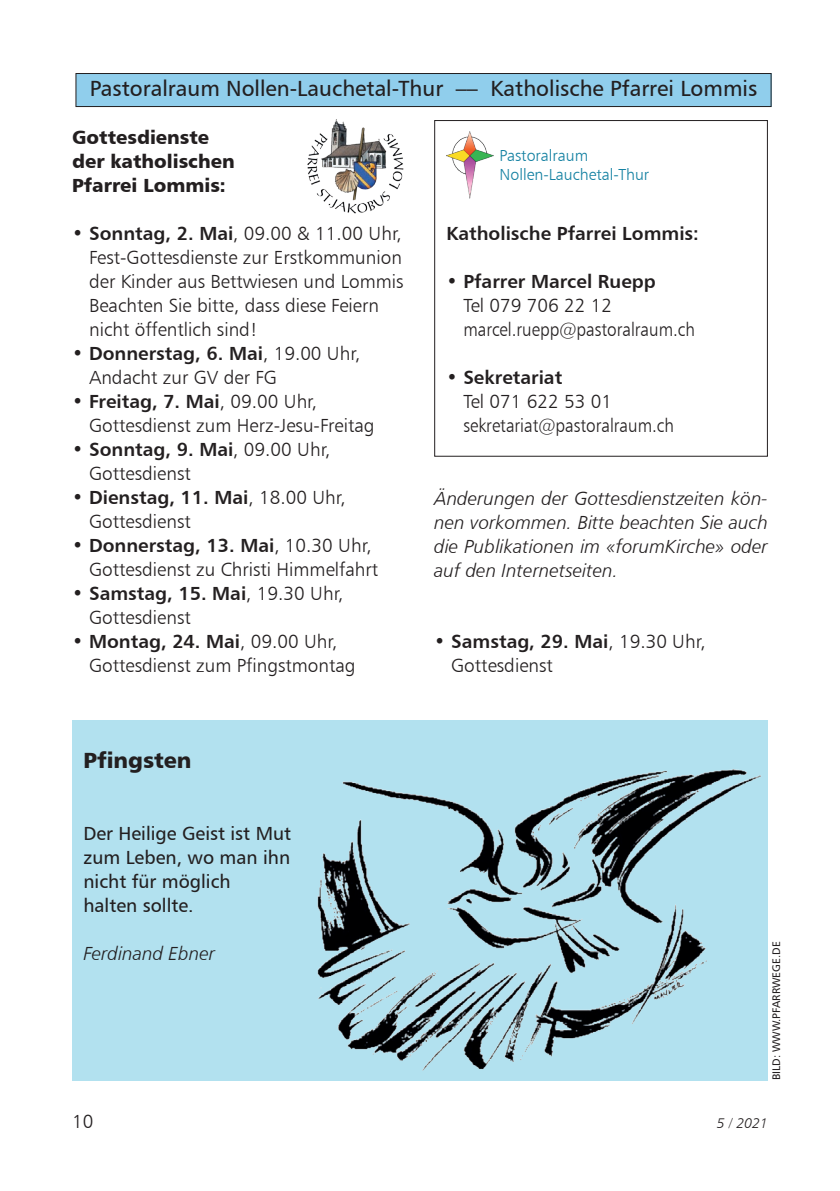
<style>
.page{position:relative;width:840px;height:1191px;background:#fff}
.page>*{position:absolute;margin:0;border:0;box-sizing:border-box;transform-origin:0 0}
.t1{font:22px "Humanist 777 BT Roman B";color:#231f20}
.t2{font:22px "Humanist 777 BT Black B";color:#231f20}
.t3{font:19px/24px "Humanist 777 BT Light B";color:#231f20}
.t4{font:19px "Humanist 777 BT Bold B";color:#231f20}
.t5{font:19px/24px "Humanist 777 BT Light Italic B";color:#231f20;text-align:justify}
.t6{font:19px/24px "Humanist 777 BT Roman B";color:#231f20}
.t7{font:19px/24px "Humanist 777 BT Black B";color:#231f20}
.t8{font:16px/19.2px "Humanist 777 BT Light B";color:#1481a2}
.t9{font:14px "Humanist 777 BT Light Italic B";color:#231f20}
.t10{font:11px "Humanist 777 BT Roman B";color:#231f20}
.s1{font-family:"Humanist 777 BT Bold B"}
.s2{font-family:"Humanist 777 BT Light B"}
</style>
<div class="page">
<div style="left:72px;top:720px;width:695px;height:360px;background:#b2e1ef"></div>
<div style="left:434px;top:120px;width:333px;height:337px;border:1px solid #231f20"></div>
<img style="left:307px;top:119px;width:97px;height:95px">
<div style="left:76px;top:73px;width:694px;height:34px;background:#90ceec"></div>
<div style="left:75px;top:73px;width:696px;height:34px;border:1px solid #231f20"></div>
<img style="left:446px;top:132px;width:48px;height:66px">
<img style="left:279px;top:769px;width:486px;height:312px">
<p class="t1" style="left:90px;top:75px;width:668px">Pastoralraum Nollen-Lauchetal-Thur –– Katholische Pfarrei Lommis</p>
<p class="t7" style="left:72px;top:125px;width:164px">Gottesdienste der katholischen<br>Pfarrei Lommis:</p>
<p class="t3" style="left:89px;top:221px;width:316px;text-indent:-17px"><span class="s1">• Sonntag, 2. Mai</span>, 09.00 &amp; 11.00 Uhr, Fest-Gottesdienste zur Erstkommunion der Kinder aus Bettwiesen und Lommis Beachten Sie bitte, dass diese Feiern nicht öffentlich sind!</p>
<p class="t4" style="left:72px;top:341px;width:289px"><span class="s2">•</span> Donnerstag, 6. Mai<span class="s2">, 19.00 Uhr,</span></p>
<p class="t3" style="left:89px;top:365px;width:189px">Andacht zur GV der FG</p>
<p class="t4" style="left:72px;top:389px;width:246px"><span class="s2">•</span> Freitag, 7. Mai<span class="s2">, 09.00 Uhr,</span></p>
<p class="t3" style="left:89px;top:413px;width:287px">Gottesdienst zum Herz-Jesu-Freitag</p>
<p class="t4" style="left:72px;top:437px;width:260px"><span class="s2">•</span> Sonntag, 9. Mai<span class="s2">, 09.00 Uhr,</span></p>
<p class="t3" style="left:89px;top:461px;width:103px">Gottesdienst</p>
<p class="t4" style="left:72px;top:485px;width:275px"><span class="s2">•</span> Dienstag, 11. Mai<span class="s2">, 18.00 Uhr,</span></p>
<p class="t3" style="left:89px;top:509px;width:103px">Gottesdienst</p>
<p class="t4" style="left:72px;top:533px;width:301px"><span class="s2">•</span> Donnerstag, 13. Mai<span class="s2">, 10.30 Uhr,</span></p>
<p class="t3" style="left:89px;top:557px;width:290px">Gottesdienst zu Christi Himmelfahrt</p>
<p class="t4" style="left:72px;top:581px;width:273px"><span class="s2">•</span> Samstag, 15. Mai<span class="s2">, 19.30 Uhr,</span></p>
<p class="t3" style="left:89px;top:605px;width:103px">Gottesdienst</p>
<p class="t4" style="left:72px;top:629px;width:267px"><span class="s2">•</span> Montag, 24. Mai<span class="s2">, 09.00 Uhr,</span></p>
<p class="t3" style="left:89px;top:653px;width:268px">Gottesdienst zum Pfingstmontag</p>
<p class="t2" style="left:83px;top:746px;width:110px">Pfingsten</p>
<p class="t6" style="left:83px;top:821px;width:209px">Der Heilige Geist ist Mut zum Leben, wo man ihn nicht für möglich<br>halten sollte.</p>
<p class="t5" style="left:83px;top:941px;width:133px">Ferdinand Ebner</p>
<p class="t8" style="left:499px;top:146px;width:151px">Pastoralraum<br>Nollen-Lauchetal-Thur</p>
<p class="t4" style="left:446px;top:221px;width:254px">Katholische Pfarrei Lommis:</p>
<p class="t4" style="left:446px;top:269px;width:211px"><span class="s2">•</span> Pfarrer Marcel Ruepp</p>
<p class="t3" style="left:463px;top:293px;width:233px">Tel 079 706 22 12 marcel.ruepp@pastoralraum.ch</p>
<p class="t4" style="left:446px;top:365px;width:117px"><span class="s2">•</span> Sekretariat</p>
<p class="t3" style="left:463px;top:389px;width:212px">Tel 071 622 53 01 sekretariat@pastoralraum.ch</p>
<p class="t5" style="left:434px;top:486px;width:335px">Änderungen der Gottesdienstzeiten kön&shy;nen vorkommen. Bitte beachten Sie auch die Publikationen im «forumKirche» oder auf den Internetseiten.</p>
<p class="t4" style="left:434px;top:629px;width:273px"><span class="s2">•</span> Samstag, 29. Mai<span class="s2">, 19.30 Uhr,</span></p>
<p class="t3" style="left:451px;top:653px;width:103px">Gottesdienst</p>
<p class="t10" style="left:769px;top:1080px;width:140px;rotate:-90deg">BILD: WWW.PFARRWEGE.DE</p>
<p class="t3" style="left:72px;top:1109px;width:23px">10</p>
<p class="t9" style="left:716px;top:1115px;width:52px">5 / 2021</p>
</div>
